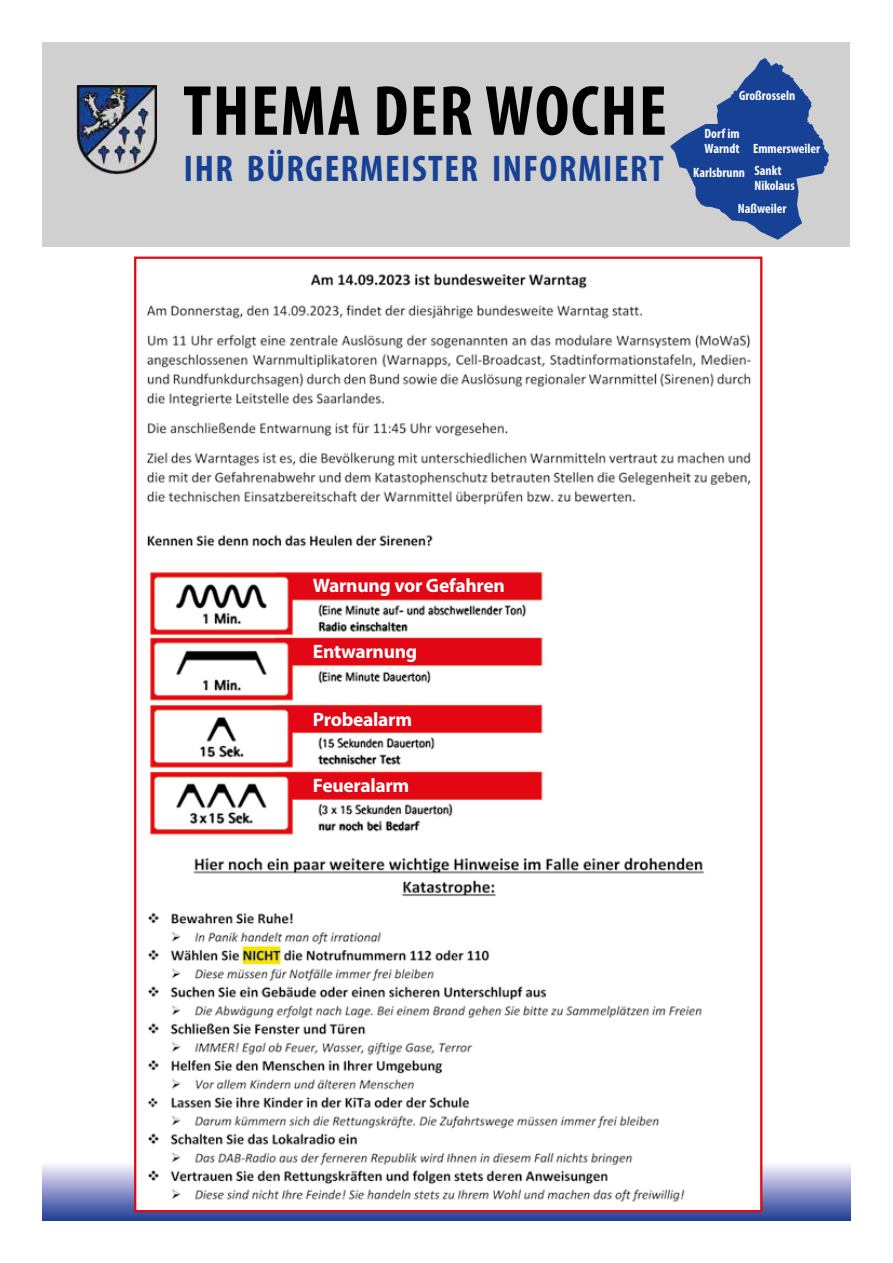
<style>
.page{position:relative;width:893px;height:1263px;background:#fff}
.page>*{position:absolute;margin:0;border:0;box-sizing:border-box;transform-origin:0 0}
.t1{font:700 condensed 71.55px "Myriad Pro";letter-spacing:.02em;color:#000}
.t2{font:700 condensed 37.35px "Myriad Pro";letter-spacing:.04em;color:#164194}
.t3{font:700 19.5px "Myriad Pro";letter-spacing:-.015em;color:#fff}
.t4{font:700 condensed 13.5px/12.9px "Myriad Pro";color:#fff}
</style>
<div class="page">
<div style="left:43px;top:43px;width:807px;height:204px;background:#d0d0d0"></div>
<img style="left:77px;top:85px;width:80px;height:90px">
<img style="left:670px;top:58px;width:160px;height:182px">
<svg style="left:43px;top:1161px;width:807px;height:59px;background:#8680b2"></svg>
<img style="left:137px;top:273px;width:622px;height:935px">
<h1 class="t1" style="left:183px;top:66px;width:485px">THEMA DER WOCHE</h1>
<h2 class="t2" style="left:184px;top:145px;width:481px">IHR BÜRGERMEISTER INFORMIERT</h2>
<p class="t4" style="left:739px;top:89px;width:58px">Großrosseln</p>
<p class="t4" style="left:705px;top:126px;width:37px;line-height:15px">Dorf im<br>Warndt</p>
<p class="t4" style="left:753px;top:142px;width:69px">Emmersweiler</p>
<p class="t4" style="left:754px;top:166px;width:42px;text-indent:-61px">Karlsbrunn Sankt<br>Nikolaus</p>
<p class="t4" style="left:738px;top:201px;width:50px">Naßweiler</p>
<h3 class="t3" style="left:313px;top:573px;width:193px">Warnung vor Gefahren</h3>
<h3 class="t3" style="left:313px;top:639px;width:106px">Entwarnung</h3>
<h3 class="t3" style="left:313px;top:706px;width:101px">Probealarm</h3>
<h3 class="t3" style="left:313px;top:772px;width:98px">Feueralarm</h3>
</div>
